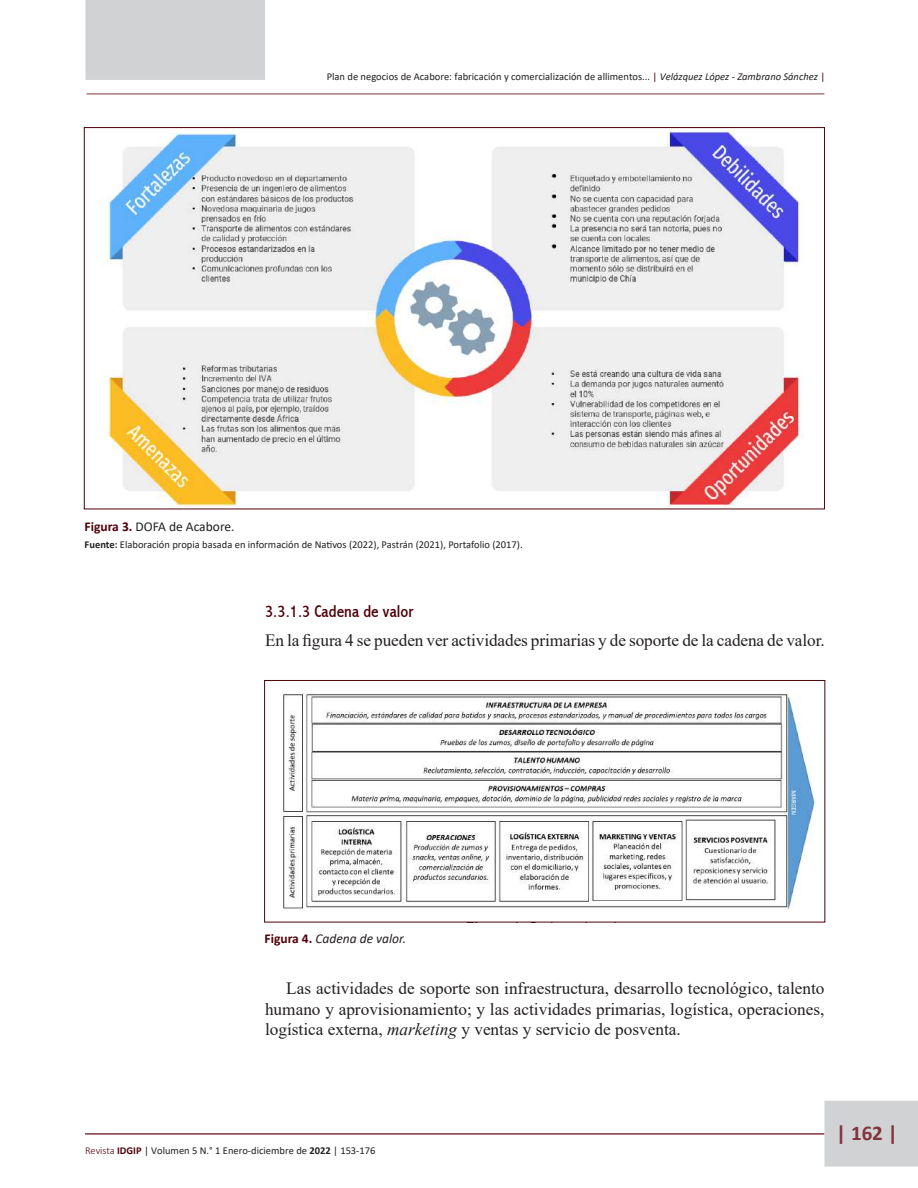
<style>
.page{position:relative;width:918px;height:1188px;background:#fff}
.page>*{position:absolute;margin:0;border:0;box-sizing:border-box;transform-origin:0 0}
.t1{font:700 21px "Calibri";color:#80353d}
.t2{font:17.25px/20.7px "Times New Roman";letter-spacing:-.005em;color:#231f20;text-align:justify}
.t3{font:condensed 17.25px "Abadi";color:#4e0009}
.t4{font:13.5px "Calibri";color:#231f20}
.t5{font:italic 13.5px "Calibri";color:#231f20}
.t6{font:10.5px "Calibri";color:#231f20}
.s1{color:#4e0009}
.s2{font-style:italic}
.s3{font-weight:700;color:#4e0009}
.s4{font-weight:700}
.s5{font-weight:700;font-style:normal;color:#4e0009}
.s6{font-weight:300;color:#4e0009}
</style>
<div class="page">
<hr style="left:85px;top:1133px;width:739px;height:2px;background:#80353d">
<hr style="left:87px;top:94px;width:737px;height:1px;background:#80353d">
<div style="left:85px;top:0;width:180px;height:80px;background:#d1d2d4"></div>
<img style="left:101px;top:129px;width:702px;height:378px">
<img style="left:282px;top:694px;width:534px;height:216px">
<div style="left:264px;top:680px;width:561px;height:242px;border:1px solid #4e0009"></div>
<div style="left:824px;top:1101px;width:94px;height:66px;background:#d1d2d4"></div>
<p class="t6" style="left:327px;top:69px;width:500px">Plan de negocios de Acabore: fabricación y comercialización de allimentos... <span class="s1">|</span> <span class="s2">Velázquez López - Zambrano Sánchez</span> <span class="s1">|</span></p>
<p class="t4" style="left:85px;top:517px;width:152px"><span class="s3">Figura 3.</span> DO FA de Acabore.</p>
<p class="t6" style="left:85px;top:537px;width:440px"><span class="s4">Fuente:</span> Elaboración propia basada en información de Nativos (2022), Pastrán (2021), Portafolio (2017).</p>
<p class="t3" style="left:265px;top:601px;width:150px">3.3.1.3 Cadena de valor</p>
<p class="t2" style="left:265px;top:629px;width:561px">En la figura 4 se pueden ver actividades primarias y de soporte de la cadena de valor.</p>
<p class="t5" style="left:265px;top:929px;width:143px"><span class="s5">Figura 4.</span> Cadena de valor.</p>
<p class="t2" style="left:265px;top:977px;width:561px;text-indent:21px">Las actividades de soporte son infraestructura, desarrollo tecnológico, talento humano y aprovisionamiento; y las actividades primarias, logística, operaciones, logística externa, <span class="s2">marketing</span> y ventas y servicio de posventa.</p>
<p class="t6" style="left:85px;top:1143px;width:292px"><span class="s6">Revista</span> <span class="s3">IDGIP</span> | Volumen 5 N.° 1 Enero-diciembre de <span class="s4">2022</span> | 153-176</p>
<p class="t1" style="left:836px;top:1118px;width:63px">| 162 |</p>
</div>
